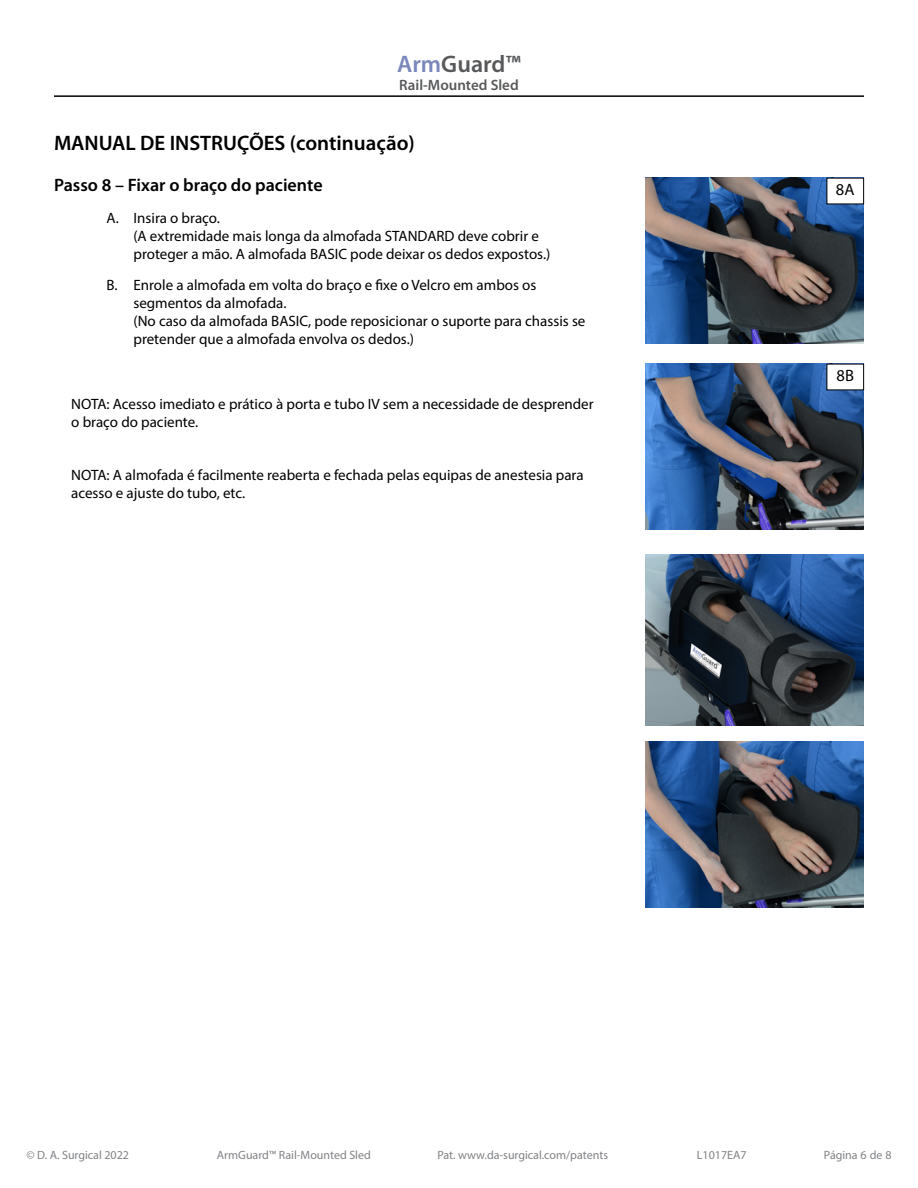
<style>
.page{position:relative;width:918px;height:1188px;background:#fff}
.page>*{position:absolute;margin:0;border:0;box-sizing:border-box;transform-origin:0 0}
.t1{font:600 24px "Myriad Pro";color:#58595b}
.t2{font:600 21px "Myriad Pro";color:#000}
.t3{font:600 18px "Myriad Pro";color:#000}
.t4{font:16.5px "Myriad Pro";color:#000}
.t5{font:15px/18px "Myriad Pro";color:#000}
.t6{font:600 15px "Myriad Pro";color:#58595b}
.t7{font:12px "Myriad Pro";color:#808285}
.s1{color:#7a87bb}
</style>
<div class="page">
<hr style="left:54px;top:95px;width:810px;height:2px;background:#000">
<img style="left:646px;top:178px;width:218px;height:165px">
<img style="left:646px;top:555px;width:218px;height:170px">
<img style="left:646px;top:364px;width:218px;height:165px">
<img style="left:646px;top:742px;width:218px;height:165px">
<div style="left:827px;top:178px;width:37px;height:26px;background:#fff"></div>
<div style="left:827px;top:364px;width:37px;height:26px;background:#fff"></div>
<h1 class="t1" style="left:397px;top:49px;width:125px"><span class="s1">Arm</span>Guard™</h1>
<p class="t6" style="left:399px;top:75px;width:121px">Rail-Mounted Sled</p>
<h2 class="t2" style="left:54px;top:129px;width:362px">MANUAL DE INSTRUÇÕES (continuação)</h2>
<p class="t3" style="left:54px;top:174px;width:270px">Passo 8 – Fixar o braço do paciente</p>
<p class="t5" style="left:134px;top:208px;width:418px;text-indent:-27px">A. Insira o braço.<br>(A extremidade mais longa da almofada STANDARD deve cobrir e proteger a mão. A almofada BASIC pode deixar os dedos expostos.)</p>
<p class="t5" style="left:134px;top:276px;width:453px;text-indent:-27px">B. Enrole a almofada em volta do braço e fixe o Velcro em ambos os segmentos da almofada.<br>(No caso da almofada BASIC, pode reposicionar o suporte para chassis se pretender que a almofada envolva os dedos.)</p>
<p class="t5" style="left:71px;top:395px;width:524px">NOTA: Acesso imediato e prático à porta e tubo IV sem a necessidade de desprender o braço do paciente.</p>
<p class="t5" style="left:71px;top:465px;width:514px">NOTA: A almofada é facilmente reaberta e fechada pelas equipas de anestesia para acesso e ajuste do tubo, etc.</p>
<p class="t4" style="left:836px;top:180px;width:20px">8A</p>
<p class="t4" style="left:837px;top:366px;width:19px">8B</p>
<p class="t7" style="left:26px;top:1148px;width:104px">© D. A. Surgical 2022</p>
<p class="t7" style="left:217px;top:1148px;width:155px">ArmGuard™ Rail-Mounted Sled</p>
<p class="t7" style="left:437px;top:1148px;width:172px">Pat. www.da-surgical.com/patents</p>
<p class="t7" style="left:697px;top:1148px;width:51px">L1017EA7</p>
<p class="t7" style="left:824px;top:1148px;width:69px">Página 6 de 8</p>
</div>
